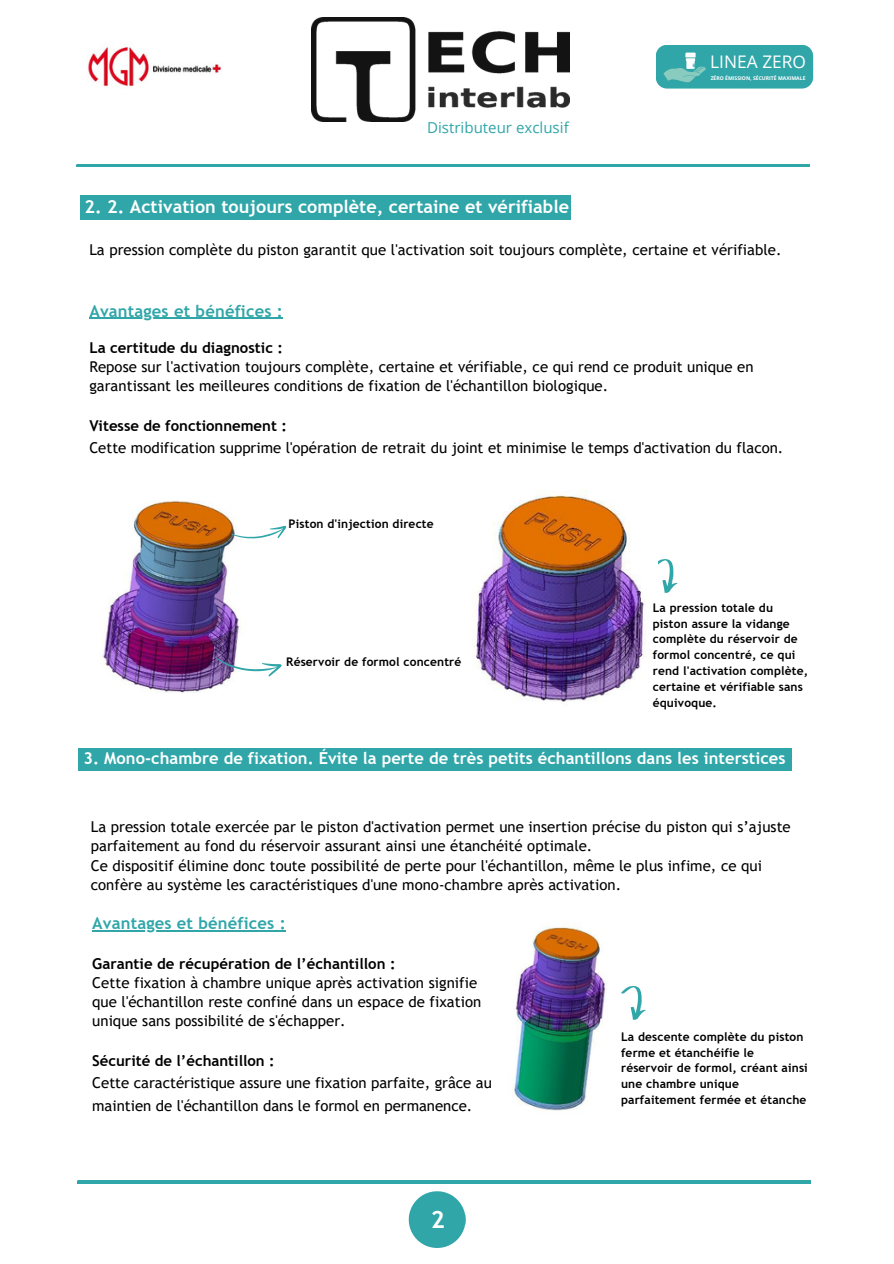
<style>
.page{position:relative;width:894px;height:1264px;background:#fff}
.page>*{position:absolute;margin:0;border:0;box-sizing:border-box;transform-origin:0 0}
.t1{font:700 24px "Trebuchet MS";color:#fff}
.t2{font:700 18px "Trebuchet MS";letter-spacing:.005em;color:#fff}
.t3{font:17.4px "Open Sans";color:#fff}
.t4{font:700 16.5px "Trebuchet MS";color:#fff}
.t5{font:700 16.5px "Trebuchet MS";letter-spacing:.01em;color:#30a6a9}
.t6{font:15px/19.2px "Trebuchet MS";letter-spacing:.005em;color:#000}
.t7{font:15px "Open Sans";color:#30a6a9}
.t8{font:700 12px/15.9px "Trebuchet MS";letter-spacing:.015em;color:#000}
.t9{font:700 5.1px "Open Sans";color:#fff}
.s1{font-weight:700}
</style>
<div class="page">
<svg style="left:408px;top:1191px;width:57px;height:56px"></svg>
<svg style="left:77px;top:165px;width:732px;height:2px"></svg>
<hr style="left:78px;top:1180px;width:732px;height:3px;background:#30a6a9">
<img style="left:88px;top:47px;width:133px;height:41px">
<img style="left:312px;top:18px;width:257px;height:103px">
<svg style="left:656px;top:45px;width:156px;height:44px;background:#3dabad"></svg>
<div style="left:80px;top:196px;width:490px;height:24px;background:#30a6a9"></div>
<div style="left:78px;top:748px;width:713px;height:22px;background:#30a6a9"></div>
<hr style="left:89px;top:318px;width:194px;height:1px;background:#30a6a9">
<hr style="left:92px;top:929px;width:194px;height:2px;background:#30a6a9">
<svg style="left:658px;top:559px;width:19px;height:33px"></svg>
<img style="left:472px;top:489px;width:174px;height:213px">
<img style="left:512px;top:924px;width:95px;height:187px">
<svg style="left:621px;top:986px;width:24px;height:33px"></svg>
<img style="left:103px;top:501px;width:136px;height:192px">
<svg style="left:230px;top:502px;width:57px;height:58px"></svg>
<svg style="left:215px;top:631px;width:67px;height:62px"></svg>
<p class="t7" style="left:427px;top:117px;width:143px">Distributeur exclusif</p>
<p class="t2" style="left:84px;top:196px;width:486px">2. 2. Activation toujours complète, certaine et vérifiable</p>
<p class="t3" style="left:710px;top:50px;width:97px">LINEA ZERO</p>
<p class="t9" style="left:710px;top:74px;width:96px">ZÉRO ÉMISSION, SÉCURITÉ MAXIMALE</p>
<h1 class="t6" style="left:89px;top:240px;width:693px">La pression complète du piston garantit que l'activation soit toujours complète, certaine et vérifiable.</h1>
<h1 class="t5" style="left:89px;top:301px;width:195px">Avantages et bénéfices :</h1>
<h2 class="t6" style="left:89px;top:338px;width:665px"><span class="s1">La certitude du diagnostic :<br></span>Repose sur l'activation toujours complète, certaine et vérifiable, ce qui rend ce produit unique en garantissant les meilleures conditions de fixation de l'échantillon biologique.</h2>
<p class="t6" style="left:89px;top:414px;width:695px;line-height:22.5px"><span class="s1">Vitesse de fonctionnement :<br></span>Cette modification supprime l'opération de retrait du joint et minimise le temps d'activation du flacon.</p>
<h1 class="t8" style="left:288px;top:516px;width:146px">Piston d'injection directe</h1>
<h1 class="t8" style="left:286px;top:654px;width:177px">Réservoir de formol concentré</h1>
<p class="t8" style="left:652px;top:599px;width:157px">La pression totale du piston assure la vidange complète du réservoir de formol concentré, ce qui rend l'activation complète, certaine et vérifiable sans équivoque.</p>
<p class="t4" style="left:83px;top:748px;width:703px">3. Mono-chambre de fixation. Évite la perte de très petits échantillons dans les interstices</p>
<h2 class="t6" style="left:91px;top:817px;width:701px">La pression totale exercée par le piston d'activation permet une insertion précise du piston qui s’ajuste parfaitement au fond du réservoir assurant ainsi une étanchéité optimale.<br>Ce dispositif élimine donc toute possibilité de perte pour l'échantillon, même le plus infime, ce qui confère au système les caractéristiques d'une mono-chambre après activation.</h2>
<h2 class="t5" style="left:92px;top:913px;width:195px">Avantages et bénéfices :</h2>
<p class="t6" style="left:92px;top:953px;width:390px"><span class="s1">Garantie de récupération de l’échantillon :<br></span>Cette fixation à chambre unique après activation signifie que l'échantillon reste confiné dans un espace de fixation unique sans possibilité de s'échapper.</p>
<p class="t6" style="left:92px;top:1048px;width:401px;line-height:22.5px"><span class="s1">Sécurité de l’échantillon :<br></span>Cette caractéristique assure une fixation parfaite, grâce au maintien de l'échantillon dans le formol en permanence.</p>
<p class="t1" style="left:431px;top:1205px;width:16px">2</p>
<p class="t8" style="left:621px;top:1028px;width:188px">La descente complète du piston ferme et étanchéifie le réservoir de formol, créant ainsi une chambre unique parfaitement fermée et étanche</p>
</div>
